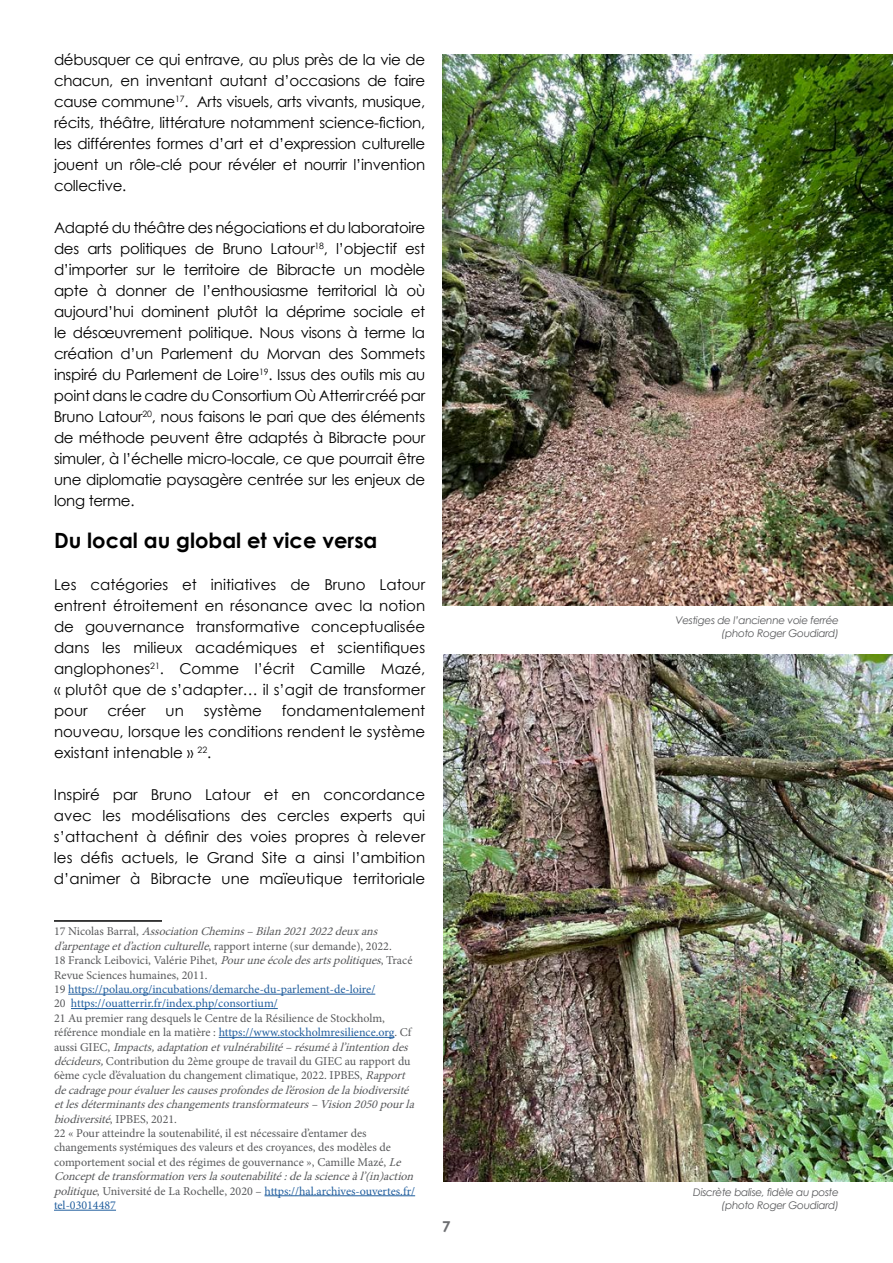
<style>
.page{position:relative;width:893px;height:1263px;background:#fff}
.page>*{position:absolute;margin:0;border:0;box-sizing:border-box;transform-origin:0 0}
.t1{font:700 21px "Century Gothic";color:#000}
.t2{font:15px/21px "Century Gothic";color:#000;text-align:justify}
.t3{font:700 15px "Century Gothic";color:#6d6e71}
.t4{font:12px/14.4px "Minion Pro";color:#58595b}
.t5{font:italic 10.5px/12.6px "Century Gothic";letter-spacing:-.03em;color:#58595b;text-align:right}
.s1{font-style:italic}
.s2{color:#215e9e}
</style>
<div class="page">
<img style="left:443px;top:654px;width:450px;height:527px">
<img style="left:443px;top:54px;width:450px;height:551px">
<hr style="left:54px;top:920px;width:108px;height:2px;background:#000">
<hr style="left:68px;top:994px;width:307px;height:1px;background:#215e9e">
<hr style="left:71px;top:1008px;width:207px;height:1px;background:#215e9e">
<hr style="left:219px;top:1037px;width:175px;height:1px;background:#215e9e">
<hr style="left:265px;top:1195px;width:150px;height:1px;background:#215e9e">
<hr style="left:54px;top:1210px;width:62px;height:1px;background:#215e9e">
<p class="t2" style="left:54px;top:49px;width:373px">débusquer ce qui entrave, au plus près de la vie de chacun, en inventant autant d’occasions de faire cause commune<sup>17</sup>. Arts visuels, arts vivants, musique, récits, théâtre, littérature notamment science-fiction, les différentes formes d’art et d’expression culturelle jouent un rôle-clé pour révéler et nourrir l’invention collective.</p>
<p class="t2" style="left:54px;top:217px;width:373px">Adapté du théâtre des négociations et du laboratoire des arts politiques de Bruno Latour<sup>18</sup>, l’objectif est d’importer sur le territoire de Bibracte un modèle apte à donner de l’enthousiasme territorial là où aujourd’hui dominent plutôt la déprime sociale et le désœuvrement politique. Nous visons à terme la création d’un Parlement du Morvan des Sommets inspiré du Parlement de Loire<sup>19</sup>. Issus des outils mis au point dans le cadre du Consortium Où Atterrircréé par Bruno Latour<sup>20</sup>, nous faisons le pari que des éléments de méthode peuvent être adaptés à Bibracte pour simuler, à l’échelle micro-locale, ce que pourrait être une diplomatie paysagère centrée sur les enjeux de long terme.</p>
<h1 class="t1" style="left:54px;top:525px;width:325px">Du local au global et vice versa</h1>
<p class="t2" style="left:54px;top:574px;width:373px">Les catégories et initiatives de Bruno Latour entrent étroitement en résonance avec la notion de gouvernance transformative conceptualisée dans les milieux académiques et scientifiques anglophones<sup>21</sup>. Comme l’écrit Camille Mazé, « plutôt que de s’adapter… il s’agit de transformer pour</p>
<p class="t2" style="left:108px;top:700px;width:40px">créer</p>
<p class="t2" style="left:166px;top:700px;width:20px">un</p>
<p class="t2" style="left:204px;top:700px;width:60px">système</p>
<p class="t2" style="left:54px;top:700px;width:373px;text-indent:228px">fondamentalement nouveau, lorsque les conditions rendent le système existant intenable » <sup>22</sup>.</p>
<p class="t2" style="left:54px;top:784px;width:373px">Inspiré par Bruno Latour et en concordance avec les modélisations des cercles experts qui s’attachent à définir des voies propres à relever les défis actuels, le Grand Site a ainsi l’ambition d’animer à Bibracte une maïeutique territoriale</p>
<p class="t4" style="left:54px;top:924px;width:366px">1 7 N i c o l a s B a r r a l , <span class="s1">AssociationChemins–Bilan20212022deuxans d’arpentageetd’actionculturelle</span>, r a p p o r t i n t e r n e ( s u r d e m a n d e ) , 2 0 2 2 .<br>18 Franck Leibovici, Valérie Pihet, <span class="s1">Pouruneécoledesartspolitiques</span>, Tracé Revue Sciences humaines, 2011.<br>19 <span class="s2">https://polau.org/incubations/demarche-du-parlement-de-loire/<br></span>20 <span class="s2">https://ouatterrir.fr/index.php/consortium/<br></span>21 Au premier rang desquels le Centre de la Résilience de Stockholm, référence mondiale en la matière : <span class="s2">https://www.stockholmresilience.org</span>. Cf a u s s i G I E C , <span class="s1">Impacts,adaptationetvulnérabilité–résuméàl’intentiondes décideurs,</span>Contribution du 2ème groupe de travail du GIEC au rapport du 6ème cycle d’évaluation du changement climatique, 2022. IPBES, <span class="s1">Rapport decadragepourévaluerlescausesprofondesdel’érosiondelabiodiversité etlesdéterminantsdeschangementstransformateurs–Vision2050pourla biodiversité</span>, I P B E S , 2 0 2 1 .<br>22 « Pour atteindre la soutenabilité, il est nécessaire d’entamer des changements systémiques des valeurs et des croyances, des modèles de comportement social et des régimes de gouvernance », Camille Mazé, <span class="s1">Le Conceptdetransformationverslasoutenabilité:delascienceàl’(in)action politique</span>, Université de La Rochelle, 2020 – <span class="s2">https://hal.archives-ouvertes.fr/ tel-03014487</span></p>
<p class="t3" style="left:442px;top:1215px;width:10px">7</p>
<p class="t5" style="left:675px;top:614px;width:165px">Vestiges de l’ancienne voie ferrée (photo Roger Goudiard)</p>
<p class="t5" style="left:693px;top:1186px;width:147px">Discrète balise, fidèle au poste (photo Roger Goudiard)</p>
</div>
